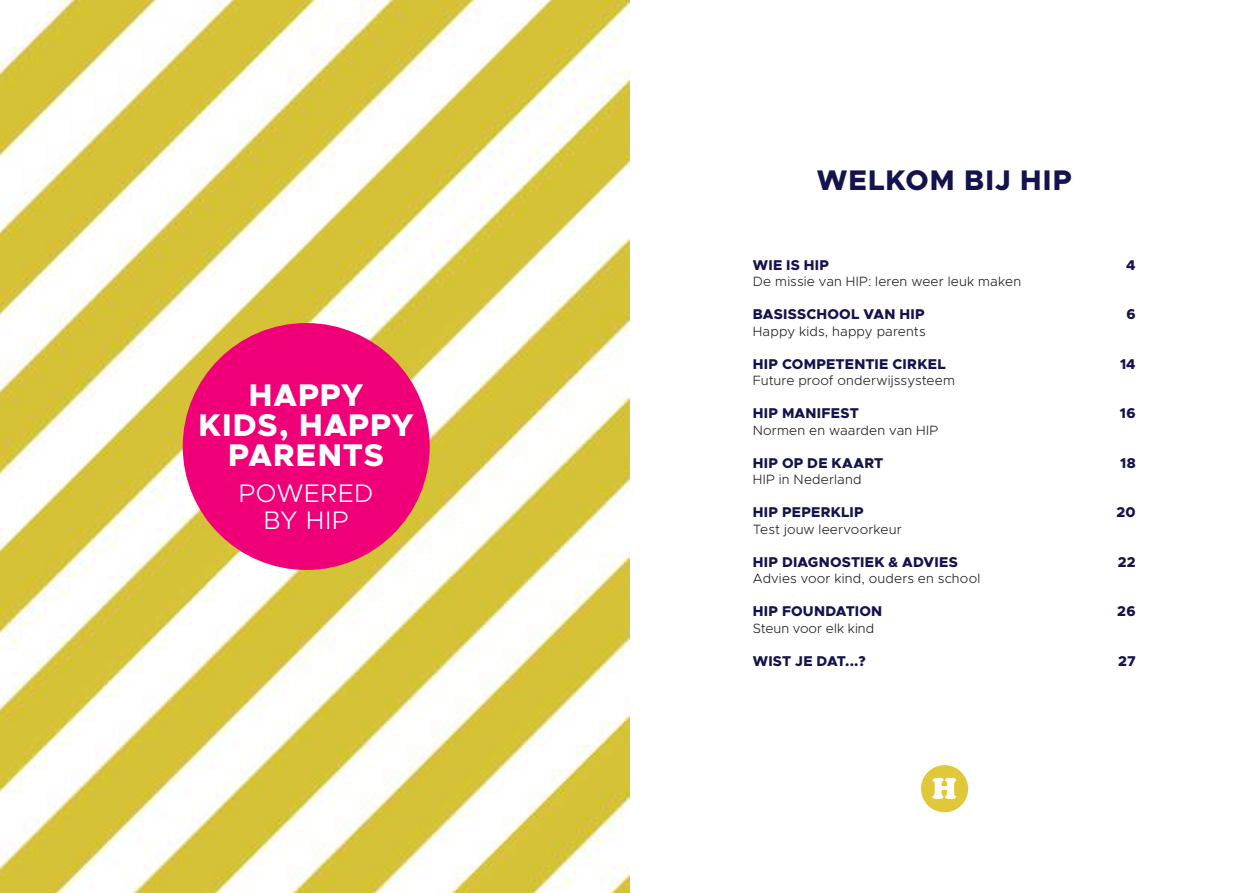
<style>
.page{position:relative;width:1259px;height:893px;background:#fff}
.page>*{position:absolute;margin:0;border:0;box-sizing:border-box;transform-origin:0 0}
.t1{font:800 31.5px/30px "Metropolis";letter-spacing:.03em;color:#fff;text-align:center}
.t2{font:800 28.5px "Metropolis";letter-spacing:.035em;color:#14134d}
.t3{font:300 25.5px/27px "Metropolis";letter-spacing:.025em;color:#fff;text-align:center}
.t4{font:800 14.25px "Metropolis";letter-spacing:.02em;color:#14134d}
.t5{font:300 13.5px "Metropolis";letter-spacing:.015em;color:#241f1f}
</style>
<div class="page">
<img style="left:0;top:0;width:629px;height:893px">
<div style="left:921px;top:765px;width:47px;height:47px;background:#e1c839;border-radius:50%"></div>
<svg style="left:932px;top:778px;width:24px;height:21px"></svg>
<div style="left:183px;top:323px;width:247px;height:247px;background:#ef0078;border-radius:50%"></div>
<h1 class="t1" style="left:199px;top:380px;width:216px">HAPPY<br>KIDS, HAPPY<br>PARENTS</h1>
<h3 class="t3" style="left:239px;top:480px;width:136px">POWERED<br>BY HIP</h3>
<h2 class="t2" style="left:817px;top:162px;width:256px">WELKOM BIJ HIP</h2>
<p class="t4" style="left:753px;top:256px;width:78px">WIE IS HIP</p>
<p class="t4" style="left:1126px;top:256px;width:11px">4</p>
<p class="t5" style="left:753px;top:273px;width:270px">De missie van HIP: leren weer leuk maken</p>
<p class="t4" style="left:753px;top:305px;width:173px">BASISSCHOOL VAN HIP</p>
<p class="t4" style="left:1126px;top:305px;width:11px">6</p>
<p class="t5" style="left:753px;top:323px;width:174px">Happy kids, happy parents</p>
<p class="t4" style="left:753px;top:355px;width:194px">HIP COMPETENTIE CIRKEL</p>
<p class="t4" style="left:1120px;top:355px;width:17px">14</p>
<p class="t5" style="left:753px;top:372px;width:204px">Future proof onderwijssysteem</p>
<p class="t4" style="left:753px;top:404px;width:107px">HIP MANIFEST</p>
<p class="t4" style="left:1120px;top:404px;width:17px">16</p>
<p class="t5" style="left:753px;top:422px;width:187px">Normen en waarden van HIP</p>
<p class="t4" style="left:753px;top:454px;width:132px">HIP OP DE KAART</p>
<p class="t4" style="left:1120px;top:454px;width:17px">18</p>
<p class="t5" style="left:753px;top:471px;width:110px">HIP in Nederland</p>
<p class="t4" style="left:753px;top:503px;width:112px">HIP PEPERKLIP</p>
<p class="t4" style="left:1116px;top:503px;width:21px">20</p>
<p class="t5" style="left:753px;top:521px;width:150px">Test jouw leervoorkeur</p>
<p class="t4" style="left:753px;top:553px;width:206px">HIP DIAGNOSTIEK &amp; ADVIES</p>
<p class="t4" style="left:1117px;top:553px;width:19px">22</p>
<p class="t5" style="left:753px;top:570px;width:229px">Advies voor kind, ouders en school</p>
<p class="t4" style="left:753px;top:602px;width:131px">HIP FOUNDATION</p>
<p class="t4" style="left:1117px;top:602px;width:20px">26</p>
<p class="t5" style="left:753px;top:620px;width:123px">Steun voor elk kind</p>
<p class="t4" style="left:753px;top:652px;width:114px">WIST JE DAT...?</p>
<p class="t4" style="left:1118px;top:652px;width:19px">27</p>
</div>
